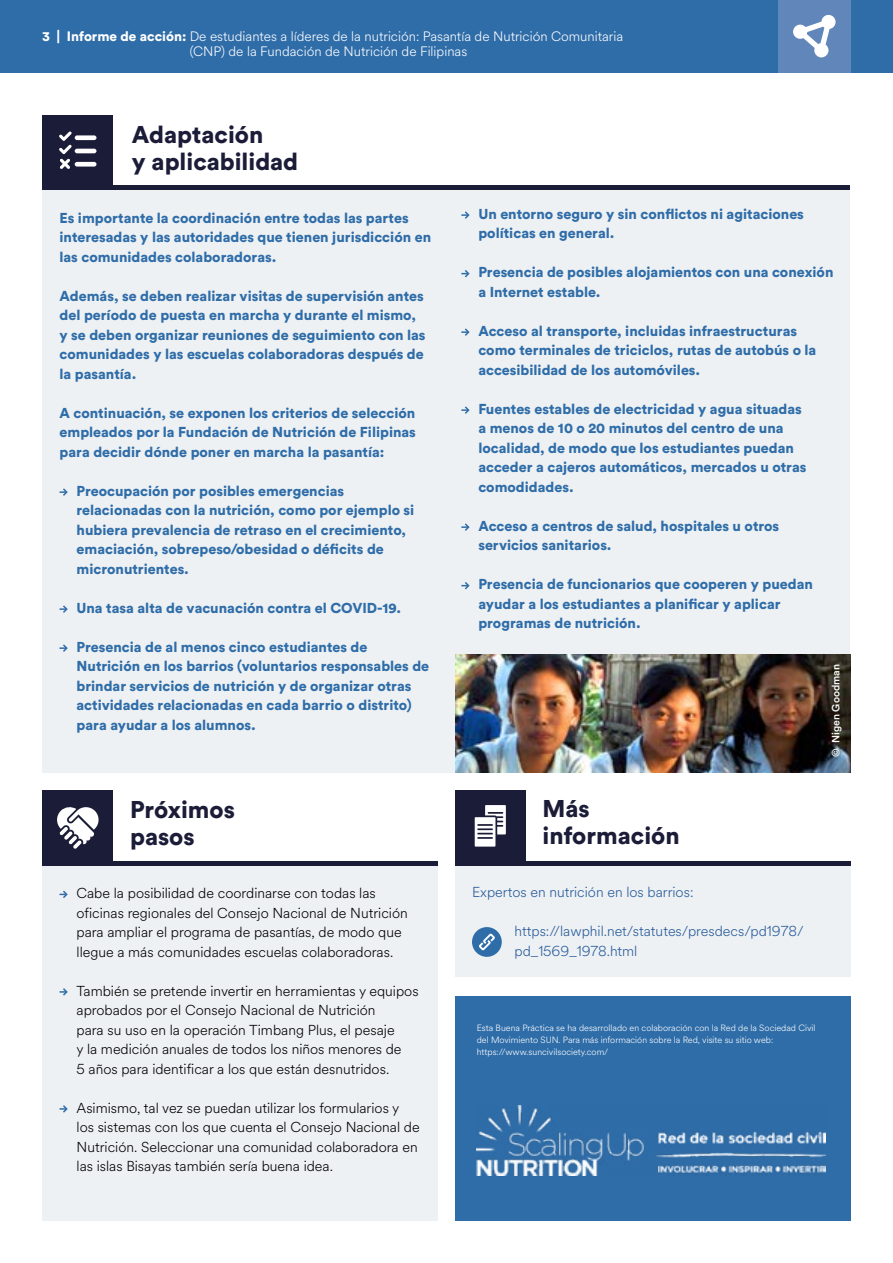
<style>
.page{position:relative;width:893px;height:1263px;background:#fff}
.page>*{position:absolute;margin:0;border:0;box-sizing:border-box;transform-origin:0 0}
.t1{font:900 24px/27px "Circular Std";color:#1b1c38}
.t2{font:900 14.25px/19.5px "Circular Std";color:#2f6da9}
.t3{font:300 14.25px/19.5px "Circular Spotify Text";color:#000}
.t4{font:300 14.25px/19.5px "Circular Spotify Text";color:#275b9b}
.t5{font:300 13.5px/15px "Circular Spotify Text";color:#fff}
.t6{font:500 10.5px "Circular Std";color:#fff}
.t7{font:300 9px/12px "Circular Spotify Text";color:#fff}
.s1{font-family:"Circular Std";font-weight:900}
</style>
<div class="page">
<div style="left:0;top:0;width:893px;height:72px;background:#2f6da9"></div>
<div style="left:778px;top:0;width:72px;height:72px;background:#6186ba"></div>
<svg style="left:793px;top:15px;width:43px;height:42px"></svg>
<div style="left:455px;top:996px;width:395px;height:224px;background:#2f6da9"></div>
<div style="left:455px;top:865px;width:395px;height:112px;background:#eef1f3"></div>
<div style="left:472px;top:927px;width:30px;height:30px;background:#2f6da9;border-radius:50%"></div>
<svg style="left:479px;top:933px;width:16px;height:17px"></svg>
<hr style="left:455px;top:861px;width:395px;height:4px;background:#1b1c38">
<div style="left:455px;top:790px;width:71px;height:71px;background:#1b1c38"></div>
<svg style="left:475px;top:805px;width:31px;height:41px"></svg>
<div style="left:43px;top:865px;width:395px;height:355px;background:#eef1f3"></div>
<svg style="left:60px;top:890px;width:8px;height:8px"></svg>
<svg style="left:60px;top:988px;width:8px;height:8px"></svg>
<svg style="left:60px;top:1105px;width:8px;height:8px"></svg>
<hr style="left:43px;top:861px;width:395px;height:4px;background:#1b1c38">
<div style="left:43px;top:790px;width:70px;height:71px;background:#1b1c38"></div>
<svg style="left:57px;top:807px;width:42px;height:42px"></svg>
<div style="left:43px;top:190px;width:807px;height:583px;background:#eef1f3"></div>
<svg style="left:60px;top:488px;width:8px;height:8px"></svg>
<svg style="left:60px;top:605px;width:8px;height:8px"></svg>
<svg style="left:60px;top:644px;width:8px;height:8px"></svg>
<svg style="left:461px;top:211px;width:9px;height:8px"></svg>
<svg style="left:461px;top:270px;width:9px;height:8px"></svg>
<svg style="left:461px;top:328px;width:9px;height:8px"></svg>
<svg style="left:461px;top:406px;width:9px;height:8px"></svg>
<svg style="left:461px;top:523px;width:9px;height:8px"></svg>
<svg style="left:461px;top:582px;width:9px;height:8px"></svg>
<div style="left:43px;top:115px;width:70px;height:70px;background:#1b1c38"></div>
<hr style="left:75px;top:149px;width:21px;height:4px;background:#fff;border-radius:2px">
<svg style="left:59px;top:131px;width:13px;height:38px"></svg>
<div style="left:75px;top:135px;width:21px;height:5px;background:#fff;border-radius:2px"></div>
<div style="left:75px;top:162px;width:21px;height:5px;background:#fff;border-radius:2px"></div>
<div style="left:43px;top:185px;width:807px;height:5px;background:#1b1c38"></div>
<img style="left:455px;top:655px;width:395px;height:118px">
<img style="left:477px;top:1106px;width:349px;height:70px">
<p class="t5" style="left:190px;top:29px;width:435px;text-indent:-147px"><span class="s1">3 | Informe de acción:</span> De estudiantes a líderes de la nutrición: Pasantía de Nutrición Comunitaria (CNP) de la Fundación de Nutrición de Filipinas</p>
<h1 class="t1" style="left:132px;top:121px;width:168px">Adaptación<br>y aplicabilidad</h1>
<p class="t2" style="left:60px;top:208px;width:373px">Es importante la coordinación entre todas las partes interesadas y las autoridades que tienen jurisdicción en las comunidades colaboradoras.</p>
<p class="t2" style="left:60px;top:286px;width:367px">Además, se deben realizar visitas de supervisión antes del período de puesta en marcha y durante el mismo, y se deben organizar reuniones de seguimiento con las comunidades y las escuelas colaboradoras después de la pasantía.</p>
<p class="t2" style="left:60px;top:403px;width:358px;text-align:justify">A continuación, se exponen los criterios de selección empleados por la Fundación de Nutrición de Filipinas para decidir dónde poner en marcha la pasantía:</p>
<p class="t2" style="left:77px;top:481px;width:339px">Preocupación por posibles emergencias relacionadas con la nutrición, como por ejemplo si hubiera prevalencia de retraso en el crecimiento, emaciación, sobrepeso/obesidad o déficits de micronutrientes.</p>
<p class="t2" style="left:77px;top:598px;width:326px">Una tasa alta de vacunación contra el COVID-19.</p>
<p class="t2" style="left:77px;top:637px;width:354px">Presencia de al menos cinco estudiantes de Nutrición en los barrios (voluntarios responsables de brindar servicios de nutrición y de organizar otras actividades relacionadas en cada barrio o distrito) para ayudar a los alumnos.</p>
<h1 class="t1" style="left:130px;top:796px;width:106px">Próximos pasos</h1>
<p class="t3" style="left:77px;top:884px;width:333px">Cabe la posibilidad de coordinarse con todas las oficinas regionales del Consejo Nacional de Nutrición para ampliar el programa de pasantías, de modo que llegue a más comunidades escuelas colaboradoras.</p>
<p class="t3" style="left:77px;top:981px;width:344px">También se pretende invertir en herramientas y equipos aprobados por el Consejo Nacional de Nutrición<br>para su uso en la operación Timbang Plus, el pesaje<br>y la medición anuales de todos los niños menores de<br>5 años para identificar a los que están desnutridos.</p>
<p class="t3" style="left:77px;top:1098px;width:345px">Asimismo, tal vez se puedan utilizar los formularios y los sistemas con los que cuenta el Consejo Nacional de Nutrición. Seleccionar una comunidad colaboradora en las islas Bisayas también sería buena idea.</p>
<p class="t2" style="left:478px;top:204px;width:327px">Un entorno seguro y sin conflictos ni agitaciones políticas en general.</p>
<p class="t2" style="left:478px;top:262px;width:357px">Presencia de posibles alojamientos con una conexión a Internet estable.</p>
<p class="t2" style="left:478px;top:321px;width:339px">Acceso al transporte, incluidas infraestructuras como terminales de triciclos, rutas de autobús o la accesibilidad de los automóviles.</p>
<p class="t2" style="left:478px;top:399px;width:330px">Fuentes estables de electricidad y agua situadas a menos de 10 o 20 minutos del centro de una localidad, de modo que los estudiantes puedan acceder a cajeros automáticos, mercados u otras comodidades.</p>
<p class="t2" style="left:478px;top:516px;width:302px">Acceso a centros de salud, hospitales u otros servicios sanitarios.</p>
<p class="t2" style="left:478px;top:574px;width:336px">Presencia de funcionarios que cooperen y puedan ayudar a los estudiantes a planificar y aplicar programas de nutrición.</p>
<h1 class="t1" style="left:543px;top:795px;width:139px">Más información</h1>
<p class="t4" style="left:472px;top:883px;width:223px">Expertos en nutrición en los barrios:</p>
<p class="t4" style="left:514px;top:922px;width:291px">https://lawphil.net/statutes/presdecs/pd1978/ pd_1569_1978.html</p>
<p class="t6" style="left:829px;top:757px;width:94px;rotate:-90deg">© Nigen Goodman</p>
<p class="t7" style="left:477px;top:1022px;width:340px">Esta Buena Práctica se ha desarrollado en colaboración con la Red de la Sociedad Civil del Movimiento SUN. Para más información sobre la Red, visite su sitio web: https://www.suncivilsociety.com/</p>
</div>
